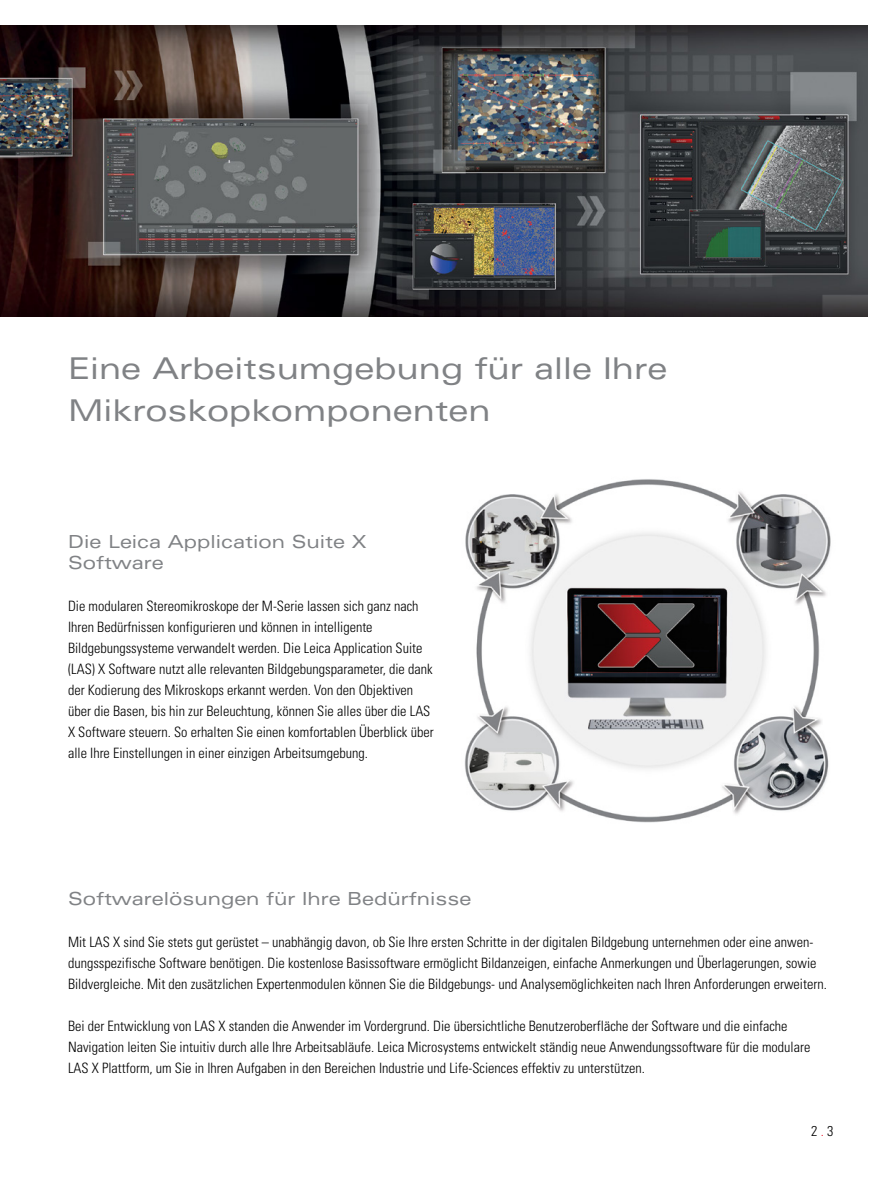
<style>
.page{position:relative;width:893px;height:1191px;background:#fff}
.page>*{position:absolute;margin:0;border:0;box-sizing:border-box;transform-origin:0 0}
.t1{font:expanded 30px/42px "Univers LT Std";color:#808285}
.t2{font:expanded 18px/21px "Univers LT Std";color:#808285}
.t3{font:300 condensed 14.25px/21px "Univers LT Std";color:#000}
.s1{color:#ed1c2f}
</style>
<div class="page">
<img style="left:0;top:26px;width:867px;height:291px">
<img style="left:464px;top:479px;width:367px;height:344px">
<h1 class="t1" style="left:68px;top:347px;width:601px">Eine Arbeitsumgebung für alle Ihre<br>Mikroskopkomponenten</h1>
<p class="t2" style="left:68px;top:530px;width:300px">Die Leica Application Suite X<br>Software</p>
<p class="t3" style="left:68px;top:595px;width:367px">Die modularen Stereomikroskope der M-Serie lassen sich ganz nach Ihren Bedürfnissen konfigurieren und können in intelligente Bildgebungssysteme verwandelt werden. Die Leica Application Suite (LAS) X Software nutzt alle relevanten Bildgebungsparameter, die dank der Kodierung des Mikroskops erkannt werden. Von den Objektiven über die Basen, bis hin zur Beleuchtung, können Sie alles über die LAS X Software steuern. So erhalten Sie einen komfortablen Überblick über alle Ihre Einstellungen in einer einzigen Arbeitsumgebung.</p>
<p class="t2" style="left:68px;top:887px;width:405px">Softwarelösungen für Ihre Bedürfnisse</p>
<p class="t3" style="left:68px;top:931px;width:760px">Mit LAS X sind Sie stets gut gerüstet – unabhängig davon, ob Sie Ihre ersten Schritte in der digitalen Bildgebung unternehmen oder eine anwen&shy;dungsspezifische Software benötigen. Die kostenlose Basissoftware ermöglicht Bildanzeigen, einfache Anmerkungen und Überlagerungen, sowie<br>Bildvergleiche. Mit den zusätzlichen Expertenmodulen können Sie die Bildgebungs- und Analysemöglichkeiten nach Ihren Anforderungen erweitern.</p>
<p class="t3" style="left:68px;top:1015px;width:744px">Bei der Entwicklung von LAS X standen die Anwender im Vordergrund. Die übersichtliche Benutzeroberfläche der Software und die einfache<br>Navigation leiten Sie intuitiv durch alle Ihre Arbeitsabläufe. Leica Microsystems entwickelt ständig neue Anwendungssoftware für die modulare<br>LAS X Plattform, um Sie in Ihren Aufgaben in den Bereichen Industrie und Life-Sciences effektiv zu unterstützen.</p>
<p class="t3" style="left:811px;top:1120px;width:24px">2<span class="s1">.</span>3</p>
</div>
